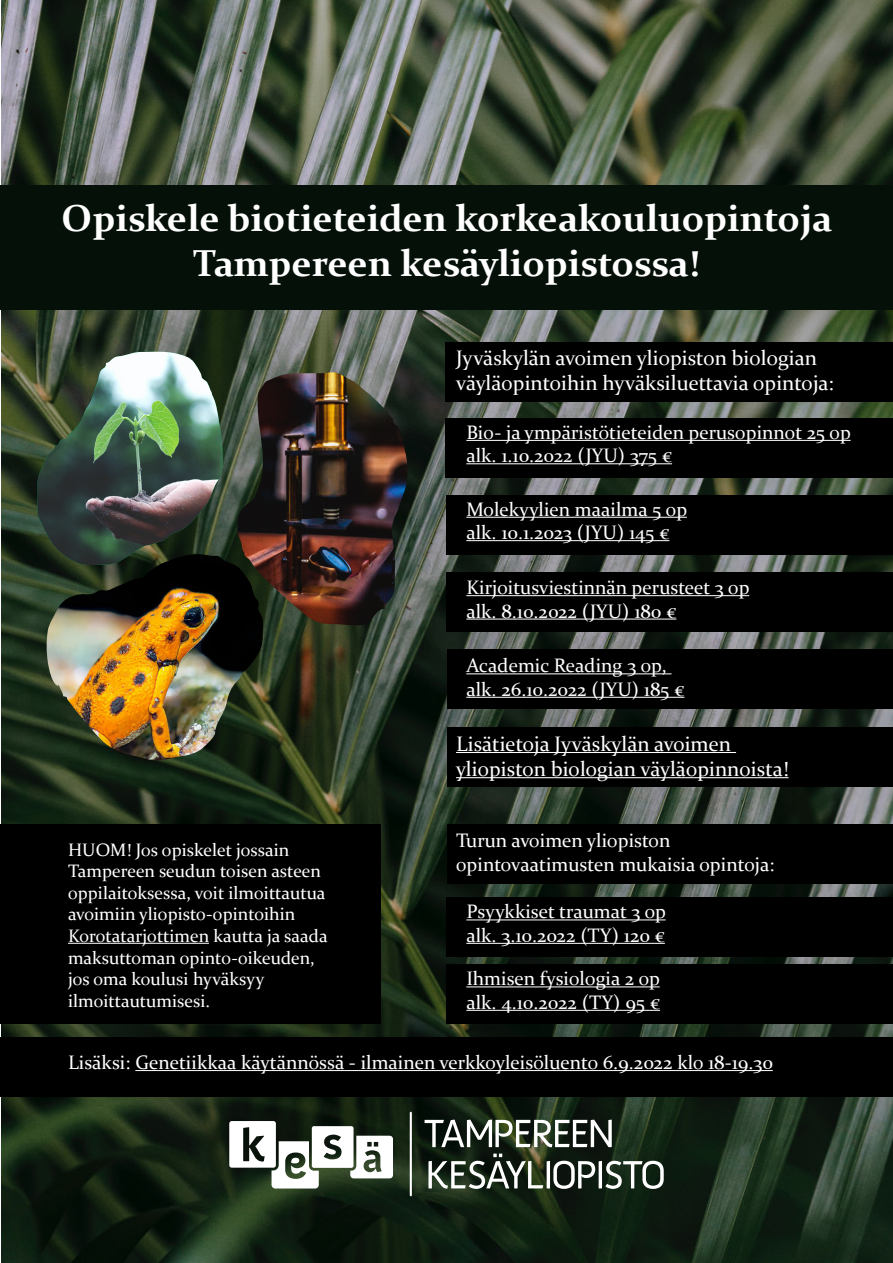
<style>
.page{position:relative;width:893px;height:1263px;background:#fff}
.page>*{position:absolute;margin:0;border:0;box-sizing:border-box;transform-origin:0 0}
.t1{font:700 37.5px/45px "Constantia";color:#fff;text-align:center}
.t2{font:21px/25.2px "Constantia";color:#fff}
.t3{font:19.5px/23.4px "Constantia";color:#fff}
.t4{font:18px/21.6px "Constantia";color:#fff}
</style>
<div class="page">
<img style="left:2px;top:0;width:891px;height:1263px">
<div style="left:0;top:185px;width:893px;height:125px;background:#051008"></div>
<div style="left:446px;top:964px;width:447px;height:60px;background:#000"></div>
<div style="left:446px;top:572px;width:447px;height:59px;background:#000"></div>
<div style="left:447px;top:650px;width:446px;height:59px;background:#000"></div>
<div style="left:446px;top:898px;width:447px;height:59px;background:#000"></div>
<div style="left:446px;top:495px;width:447px;height:59px;background:#000"></div>
<div style="left:446px;top:418px;width:447px;height:59px;background:#000"></div>
<hr style="left:466px;top:440px;width:385px;height:1px;background:#fff">
<hr style="left:466px;top:463px;width:206px;height:1px;background:#fff">
<hr style="left:466px;top:517px;width:221px;height:1px;background:#fff">
<hr style="left:466px;top:540px;width:203px;height:1px;background:#fff">
<hr style="left:466px;top:673px;width:205px;height:1px;background:#fff">
<hr style="left:466px;top:697px;width:218px;height:1px;background:#fff">
<hr style="left:466px;top:595px;width:283px;height:1px;background:#fff">
<hr style="left:466px;top:619px;width:210px;height:1px;background:#fff">
<hr style="left:466px;top:986px;width:194px;height:1px;background:#fff">
<hr style="left:466px;top:1010px;width:194px;height:1px;background:#fff">
<hr style="left:466px;top:919px;width:200px;height:1px;background:#fff">
<hr style="left:466px;top:943px;width:199px;height:1px;background:#fff">
<img style="left:46px;top:554px;width:217px;height:206px">
<img style="left:37px;top:352px;width:186px;height:213px">
<div style="left:0;top:1037px;width:892px;height:60px;background:#000"></div>
<hr style="left:135px;top:1070px;width:638px;height:1px;background:#fff">
<img style="left:237px;top:372px;width:172px;height:255px">
<svg style="left:229px;top:1121px;width:164px;height:67px"></svg>
<svg style="left:425px;top:1119px;width:187px;height:28px"></svg>
<svg style="left:428px;top:1153px;width:236px;height:36px"></svg>
<hr style="left:410px;top:1113px;width:2px;height:82px;background:#fff">
<div style="left:447px;top:824px;width:446px;height:60px;background:#000"></div>
<div style="left:445px;top:343px;width:448px;height:59px;background:#000"></div>
<div style="left:447px;top:727px;width:446px;height:59px;background:#000"></div>
<hr style="left:456px;top:752px;width:280px;height:1px;background:#fff">
<hr style="left:456px;top:777px;width:333px;height:1px;background:#fff">
<div style="left:0;top:824px;width:381px;height:200px;background:#000"></div>
<hr style="left:68px;top:943px;width:141px;height:1px;background:#fff">
<p class="t1" style="left:62px;top:194px;width:772px">Opiskele biotieteiden korkeakouluopintoja<br>Tampereen kesäyliopistossa!</p>
<p class="t2" style="left:456px;top:344px;width:379px">Jyväskylän avoimen yliopiston biologian väyläopintoihin hyväksiluettavia opintoja:</p>
<p class="t3" style="left:466px;top:420px;width:386px">Bio- ja ympäristötieteiden perusopinnot 25 op</p>
<p class="t3" style="left:466px;top:443px;width:207px">alk. 1.10.2022 (JYU) 375 €</p>
<p class="t3" style="left:466px;top:497px;width:223px">Molekyylien maailma 5 op</p>
<p class="t3" style="left:466px;top:520px;width:205px">alk. 10.1.2023 (JYU) 145 €</p>
<p class="t3" style="left:466px;top:575px;width:285px">Kirjoitusviestinnän perusteet 3 op</p>
<p class="t3" style="left:466px;top:598px;width:212px">alk. 8.10.2022 (JYU) 180 €</p>
<p class="t3" style="left:466px;top:653px;width:202px">Academic Reading 3 op,</p>
<p class="t3" style="left:466px;top:677px;width:220px">alk. 26.10.2022 (JYU) 185 €</p>
<p class="t4" style="left:68px;top:838px;width:261px">HUOM! Jos opiskelet jossain<br>Tampereen seudun toisen asteen oppilaitoksessa, voit ilmoittautua avoimiin yliopisto-opintoihin<br>Korotatarjottimen kautta ja saada maksuttoman opinto-oikeuden, jos oma koulusi hyväksyy ilmoittautumisesi.</p>
<p class="t2" style="left:456px;top:730px;width:334px">Lisätietoja Jyväskylän avoimen yliopiston biologian väyläopinnoista!</p>
<p class="t3" style="left:456px;top:828px;width:320px">Turun avoimen yliopiston opintovaatimusten mukaisia opintoja:</p>
<p class="t3" style="left:466px;top:899px;width:201px">Psyykkiset traumat 3 op</p>
<p class="t3" style="left:466px;top:923px;width:200px">alk. 3.10.2022 (TY) 120 €</p>
<p class="t3" style="left:466px;top:966px;width:195px">Ihmisen fysiologia 2 op</p>
<p class="t3" style="left:466px;top:990px;width:195px">alk. 4.10.2022 (TY) 95 €</p>
<p class="t3" style="left:68px;top:1050px;width:706px">Lisäksi: Genetiikkaa käytännössä - ilmainen verkkoyleisöluento 6.9.2022 klo 18-19.30</p>
</div>
